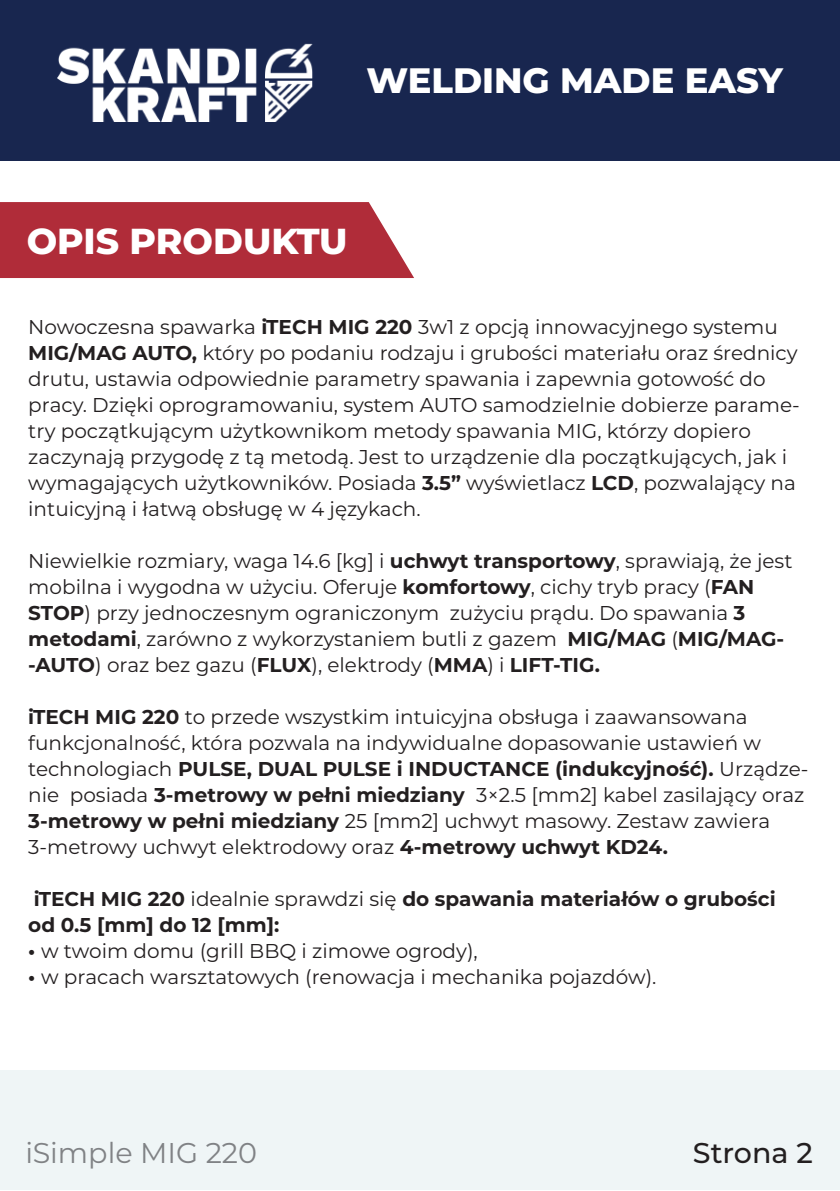
<style>
.page{position:relative;width:840px;height:1191px;background:#fff}
.page>*{position:absolute;margin:0;border:0;box-sizing:border-box;transform-origin:0 0}
.t1{font:800 36px "Montserrat";color:#fff}
.t2{font:800 35.2px "Montserrat";color:#fff}
.t3{font:28.6px "Montserrat";color:#808285}
.t4{font:500 28.6px "Montserrat";color:#231f20}
.t5{font:20px/26px "Montserrat";color:#231f20}
.t6{font:700 20px/26px "Montserrat";color:#231f20}
.s1{font-weight:700}
.s2{font-weight:400}
</style>
<div class="page">
<div style="left:0;top:0;width:839px;height:161px;background:#18264f"></div>
<img style="left:58px;top:43px;width:255px;height:78px">
<div style="left:0;top:1070px;width:839px;height:120px;background:#eff5f6"></div>
<div style="left:0;top:202px;width:414px;height:76px;background:#b02c39"></div>
<h2 class="t2" style="left:366px;top:57px;width:418px">WELDING MADE EASY</h2>
<h1 class="t1" style="left:27px;top:217px;width:322px">OPIS PRODUKTU</h1>
<p class="t5" style="left:28px;top:313px;width:772px">Nowoczesna spawarka <span class="s1">iTECH MIG 220</span> 3w1 z opcją innowacyjnego systemu <span class="s1">MIG/MAG AUTO,</span> który po podaniu rodzaju i grubości materiału oraz średnicy drutu, ustawia odpowiednie parametry spawania i zapewnia gotowość do pracy. Dzięki oprogramowaniu, system AUTO samodzielnie dobierze parame&shy;try początkującym użytkownikom metody spawania MIG, którzy dopiero zaczynają przygodę z tą metodą. Jest to urządzenie dla początkujących, jak i wymagających użytkowników. Posiada <span class="s1">3.5”</span> wyświetlacz <span class="s1">LCD</span>, pozwalający na intuicyjną i łatwą obsługę w 4 językach.</p>
<p class="t5" style="left:28px;top:547px;width:765px">Niewielkie rozmiary, waga 14.6 [kg] i <span class="s1">uchwyt transportowy</span>, sprawiają, że jest mobilna i wygodna w użyciu. Oferuje <span class="s1">komfortowy</span>, cichy tryb pracy (<span class="s1">FAN STOP</span>) przy jednoczesnym ograniczonym zużyciu prądu. Do spawania <span class="s1">3 metodami</span>, zarówno z wykorzystaniem butli z gazem <span class="s1">MIG/MAG</span> (<span class="s1">MIG/MAG--AUTO</span>) oraz bez gazu (<span class="s1">FLUX</span>), elektrody (<span class="s1">MMA</span>) i <span class="s1">LIFT-TIG.</span></p>
<p class="t5" style="left:28px;top:703px;width:781px"><span class="s1">iTECH MIG 220</span> to przede wszystkim intuicyjna obsługa i zaawansowana funkcjonalność, która pozwala na indywidualne dopasowanie ustawień w technologiach <span class="s1">PULSE, DUAL PULSE i INDUCTANCE (indukcyjność).</span> Urządze&shy;nie posiada <span class="s1">3-metrowy w pełni miedziany</span> 3×2.5 [mm2] kabel zasilający oraz <span class="s1">3-metrowy w pełni miedziany</span> 25 [mm2] uchwyt masowy. Zestaw zawiera 3-metrowy uchwyt elektrodowy oraz <span class="s1">4-metrowy uchwyt KD24.</span></p>
<p class="t6" style="left:28px;top:885px;width:748px">iTECH MIG 220 <span class="s2">idealnie sprawdzi się</span> do spawania materiałów o grubości od 0.5 [mm] do 12 [mm]:</p>
<p class="t5" style="left:28px;top:937px;width:451px"><span class="s1">•</span> w twoim domu (grill BBQ i zimowe ogrody),</p>
<p class="t5" style="left:28px;top:963px;width:629px"><span class="s1">•</span> w pracach warsztatowych (renowacja i mechanika pojazdów).</p>
<h3 class="t3" style="left:26px;top:1132px;width:233px">iSimple MIG 220</h3>
<h3 class="t4" style="left:692px;top:1132px;width:121px">Strona 2</h3>
</div>
